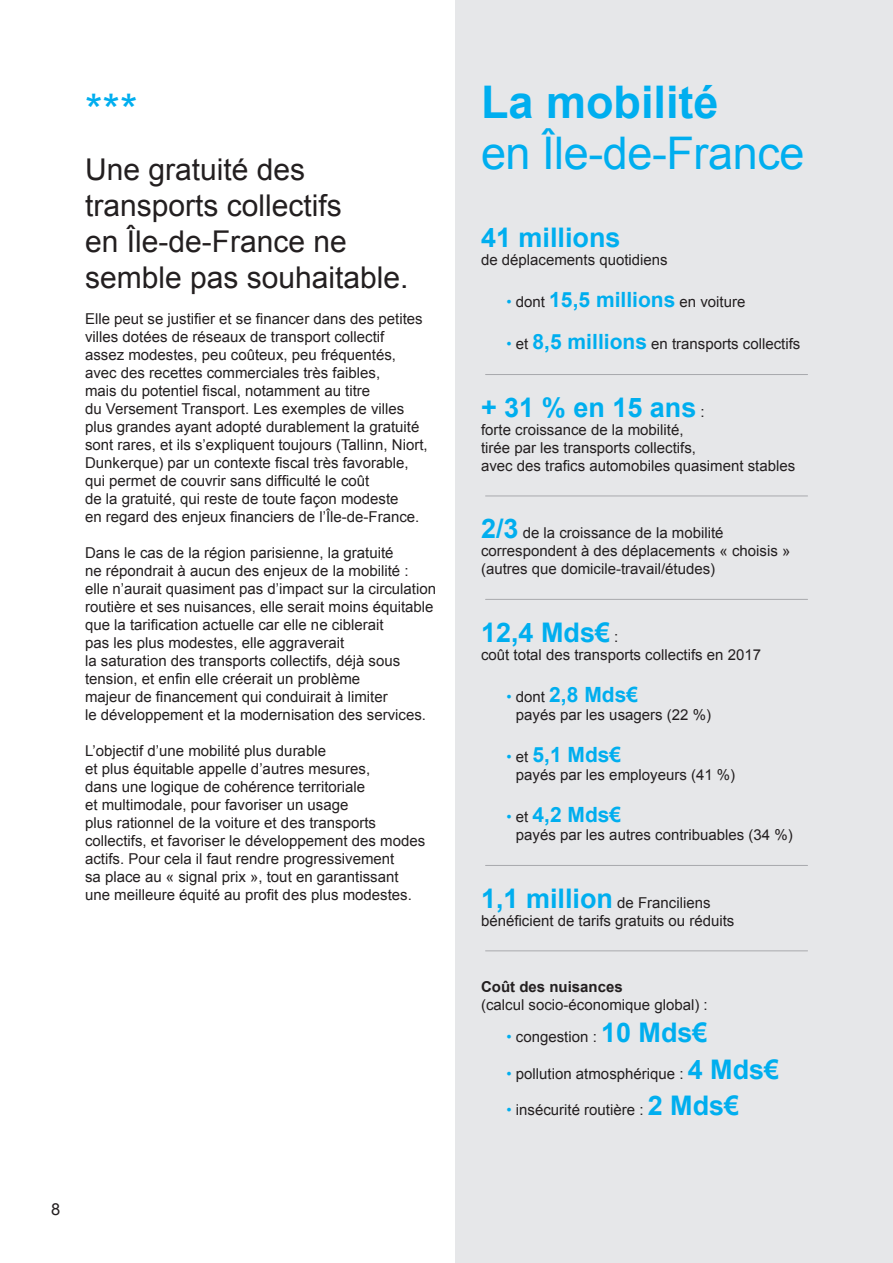
<style>
.page{position:relative;width:893px;height:1263px;background:#fff}
.page>*{position:absolute;margin:0;border:0;box-sizing:border-box;transform-origin:0 0}
.t1{font:45px "Arial";letter-spacing:-.01em;color:#00aeef}
.t2{font:700 45px "Arial";color:#00aeef}
.t3{font:30px/36px "Arial";color:#231f20}
.t4{font:700 27px "Arial";color:#00aeef}
.t5{font:700 21px "Arial";color:#00aeef}
.t6{font:16.5px "Arial";color:#231f20}
.t7{font:15px/18px "Arial";color:#231f20}
.t8{font:700 15px "Arial";color:#231f20}
.s1{color:#00aeef}
.s2{font-weight:700;font-size:21px;color:#00aeef}
.s3{font-weight:400;font-size:15px;color:#231f20}
.s4{font-weight:700;font-size:27px;color:#00aeef}
.s5{font-weight:400;font-size:15px}
</style>
<div class="page">
<div style="left:455px;top:0;width:438px;height:1263px;background:#e6e7e9"></div>
<hr style="left:486px;top:374px;width:321px;height:1px;background:#a8a9ad">
<hr style="left:486px;top:496px;width:321px;height:1px;background:#a8a9ad">
<hr style="left:486px;top:599px;width:321px;height:1px;background:#a8a9ad">
<hr style="left:486px;top:865px;width:321px;height:1px;background:#a8a9ad">
<hr style="left:486px;top:950px;width:321px;height:1px;background:#a8a9ad">
<h1 class="t1" style="left:85px;top:81px;width:54px">***</h1>
<h2 class="t3" style="left:85px;top:152px;width:325px">Une gratuité des transports collectifs<br>en Île-de-France ne semble pas souhaitable.</h2>
<p class="t7" style="left:85px;top:310px;width:344px">Elle peut se justifier et se financer dans des petites villes dotées de réseaux de transport collectif<br>assez modestes, peu coûteux, peu fréquentés, avec des recettes commerciales très faibles,<br>mais du potentiel fiscal, notamment au titre<br>du Versement Transport. Les exemples de villes plus grandes ayant adopté durablement la gratuité sont rares, et ils s’expliquent toujours (Tallinn, Niort, Dunkerque) par un contexte fiscal très favorable, qui permet de couvrir sans difficulté le coût<br>de la gratuité, qui reste de toute façon modeste<br>en regard des enjeux financiers de l’Île-de-France.</p>
<p class="t7" style="left:85px;top:544px;width:352px">Dans le cas de la région parisienne, la gratuité<br>ne répondrait à aucun des enjeux de la mobilité :<br>elle n’aurait quasiment pas d’impact sur la circulation routière et ses nuisances, elle serait moins équitable que la tarification actuelle car elle ne ciblerait<br>pas les plus modestes, elle aggraverait<br>la saturation des transports collectifs, déjà sous tension, et enfin elle créerait un problème<br>majeur de financement qui conduirait à limiter<br>le développement et la modernisation des services.</p>
<p class="t7" style="left:85px;top:742px;width:342px">L’objectif d’une mobilité plus durable<br>et plus équitable appelle d’autres mesures,<br>dans une logique de cohérence territoriale<br>et multimodale, pour favoriser un usage<br>plus rationnel de la voiture et des transports collectifs, et favoriser le développement des modes actifs. Pour cela il faut rendre progressivement<br>sa place au « signal prix », tout en garantissant une meilleure équité au profit des plus modestes.</p>
<p class="t6" style="left:51px;top:1199px;width:11px">8</p>
<h1 class="t2" style="left:481px;top:72px;width:239px">La mobilité</h1>
<h1 class="t1" style="left:481px;top:124px;width:325px">en Île-de-France</h1>
<h3 class="t4" style="left:481px;top:220px;width:141px">41 millions</h3>
<p class="t7" style="left:481px;top:251px;width:188px">de déplacements quotidiens</p>
<p class="t7" style="left:506px;top:293px;width:240px"><span class="s1">•</span> dont <span class="s2">15,5 millions</span> en voiture</p>
<p class="t7" style="left:506px;top:335px;width:295px"><span class="s1">•</span> et <span class="s2">8,5 millions</span> en transports collectifs</p>
<h3 class="t4" style="left:481px;top:389px;width:225px">+ 31 % en 15 ans <span class="s3">:</span></h3>
<p class="t7" style="left:481px;top:421px;width:316px">forte croissance de la mobilité,<br>tirée par les transports collectifs,<br>avec des trafics automobiles quasiment stables</p>
<p class="t7" style="left:481px;top:524px;width:311px"><span class="s4">2/3</span> de la croissance de la mobilité correspondent à des déplacements « choisis » (autres que domicile-travail/études)</p>
<h3 class="t4" style="left:481px;top:614px;width:139px">12,4 Mds€ <span class="s3">:</span></h3>
<p class="t7" style="left:481px;top:646px;width:282px">coût total des transports collectifs en 2017</p>
<h3 class="t5" style="left:506px;top:680px;width:133px"><span class="s5">•</span> <span class="s3">dont</span> 2,8 Mds€</h3>
<p class="t7" style="left:516px;top:706px;width:197px">payés par les usagers (22 %)</p>
<h3 class="t5" style="left:506px;top:741px;width:116px"><span class="s5">•</span> <span class="s3">et</span> 5,1 Mds€</h3>
<p class="t7" style="left:516px;top:766px;width:221px">payés par les employeurs (41 %)</p>
<h3 class="t5" style="left:506px;top:801px;width:116px"><span class="s5">•</span> <span class="s3">et</span> 4,2 Mds€</h3>
<p class="t7" style="left:516px;top:826px;width:278px">payés par les autres contribuables (34 %)</p>
<p class="t7" style="left:481px;top:894px;width:255px"><span class="s4">1,1 million</span> de Franciliens bénéficient de tarifs gratuits ou réduits</p>
<p class="t8" style="left:481px;top:976px;width:143px">Coût des nuisances</p>
<p class="t7" style="left:481px;top:995px;width:228px">(calcul socio-économique global) :</p>
<p class="t7" style="left:506px;top:1028px;width:203px"><span class="s1">•</span> congestion : <span class="s4">10 Mds€</span></p>
<p class="t7" style="left:506px;top:1064px;width:274px"><span class="s1">•</span> pollution atmosphérique : <span class="s4">4 Mds€</span></p>
<p class="t7" style="left:506px;top:1101px;width:234px"><span class="s1">•</span> insécurité routière : <span class="s4">2 Mds€</span></p>
</div>
